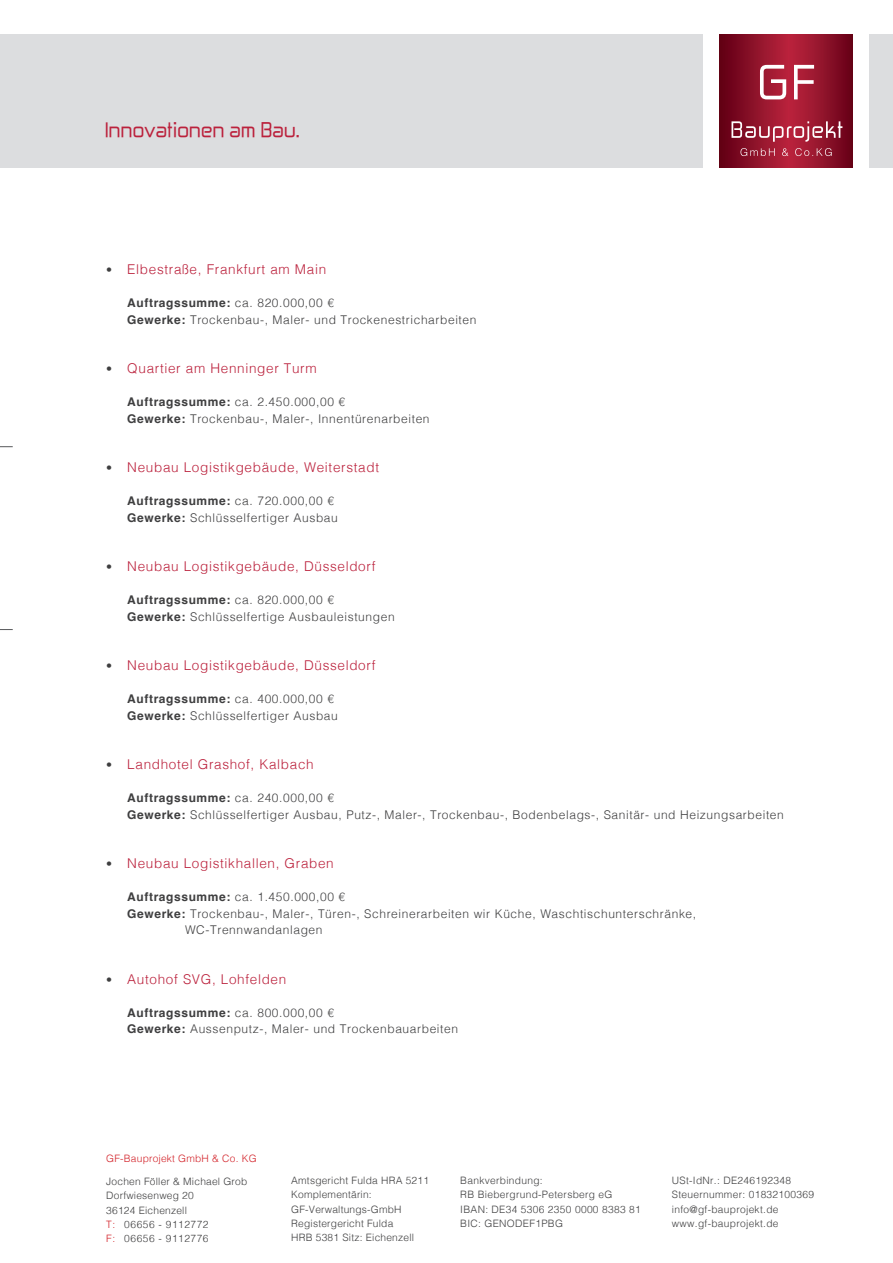
<style>
.page{position:relative;width:893px;height:1263px;background:#fff}
.page>*{position:absolute;margin:0;border:0;box-sizing:border-box;transform-origin:0 0}
.t1{font:18px "Zekton";letter-spacing:.02em;color:#bb213c}
.t2{font:300 13.5px "Helvetica";letter-spacing:.05em;color:#bb213c}
.t3{font:300 12px/16.5px "Helvetica";letter-spacing:.05em;color:#3e3e3f}
.t4{font:300 10.2px/14.2px "Helvetica";letter-spacing:.03em;color:#3e3e3f}
.t5{font:300 10.2px "Helvetica";letter-spacing:.02em;color:#d32229}
.s1{font-size:12px;color:#3e3e3f}
.s2{font-weight:700}
.s3{color:#d32229}
</style>
<div class="page">
<div style="left:0;top:35px;width:702px;height:133px;background:#dcdddf"></div>
<svg style="left:0;top:446px;width:13px;height:1px"></svg>
<svg style="left:0;top:629px;width:13px;height:1px"></svg>
<svg style="left:719px;top:34px;width:134px;height:134px;background:#890f27"></svg>
<svg style="left:760px;top:65px;width:54px;height:34px"></svg>
<svg style="left:740px;top:148px;width:92px;height:8px"></svg>
<svg style="left:731px;top:121px;width:111px;height:21px;background:#af4b5e"></svg>
<div style="left:870px;top:34px;width:23px;height:134px;background:#dcdddf"></div>
<h1 class="t1" style="left:105px;top:118px;width:196px">Innovationen am Bau.</h1>
<p class="t2" style="left:106px;top:258px;width:221px"><span class="s1">•</span> Elbestraße, Frankfurt am Main</p>
<p class="t3" style="left:127px;top:294px;width:351px"><span class="s2">Auftragssumme:</span> ca. 820.000,00 €<br><span class="s2">Gewerke:</span> Trockenbau-, Maler- und Trockenestricharbeiten</p>
<p class="t2" style="left:106px;top:357px;width:212px"><span class="s1">•</span> Quartier am Henninger Turm</p>
<p class="t3" style="left:127px;top:393px;width:304px"><span class="s2">Auftragssumme:</span> ca. 2.450.000,00 €<br><span class="s2">Gewerke:</span> Trockenbau-, Maler-, Innentürenarbeiten</p>
<p class="t2" style="left:106px;top:456px;width:274px"><span class="s1">•</span> Neubau Logistikgebäude, Weiterstadt</p>
<p class="t3" style="left:127px;top:492px;width:212px"><span class="s2">Auftragssumme:</span> ca. 720.000,00 €<br><span class="s2">Gewerke:</span> Schlüsselfertiger Ausbau</p>
<p class="t2" style="left:106px;top:555px;width:271px"><span class="s1">•</span> Neubau Logistikgebäude, Düsseldorf</p>
<p class="t3" style="left:127px;top:591px;width:269px"><span class="s2">Auftragssumme:</span> ca. 820.000,00 €<br><span class="s2">Gewerke:</span> Schlüsselfertige Ausbauleistungen</p>
<p class="t2" style="left:106px;top:654px;width:271px"><span class="s1">•</span> Neubau Logistikgebäude, Düsseldorf</p>
<p class="t3" style="left:127px;top:690px;width:212px"><span class="s2">Auftragssumme:</span> ca. 400.000,00 €<br><span class="s2">Gewerke:</span> Schlüsselfertiger Ausbau</p>
<p class="t2" style="left:106px;top:753px;width:209px"><span class="s1">•</span> Landhotel Grashof, Kalbach</p>
<p class="t3" style="left:127px;top:789px;width:658px"><span class="s2">Auftragssumme:</span> ca. 240.000,00 €<br><span class="s2">Gewerke:</span> Schlüsselfertiger Ausbau, Putz-, Maler-, Trockenbau-, Bodenbelags-, Sanitär- und Heizungsarbeiten</p>
<p class="t2" style="left:106px;top:852px;width:229px"><span class="s1">•</span> Neubau Logistikhallen, Graben</p>
<p class="t3" style="left:127px;top:888px;width:219px"><span class="s2">Auftragssumme:</span> ca. 1.450.000,00 €</p>
<p class="t3" style="left:127px;top:904px;width:570px"><span class="s2">Gewerke:</span> Trockenbau-, Maler-, Türen-, Schreinerarbeiten wir Küche, Waschtischunterschränke,</p>
<p class="t3" style="left:185px;top:921px;width:139px">WC-Trennwandanlagen</p>
<p class="t2" style="left:106px;top:967px;width:182px"><span class="s1">•</span> Autohof SVG, Lohfelden</p>
<p class="t3" style="left:127px;top:1003px;width:332px"><span class="s2">Auftragssumme:</span> ca. 800.000,00 €<br><span class="s2">Gewerke:</span> Aussenputz-, Maler- und Trockenbauarbeiten</p>
<p class="t5" style="left:106px;top:1149px;width:152px">GF-Bauprojekt GmbH &amp; Co. KG</p>
<p class="t4" style="left:106px;top:1174px;width:142px">Jochen Föller &amp; Michael Grob<br>Dorfwiesenweg 20<br>36124 Eichenzell<br><span class="s3">T:</span> 06656 - 9112772<br><span class="s3">F:</span> 06656 - 9112776</p>
<p class="t4" style="left:291px;top:1173px;width:139px">Amtsgericht Fulda HRA 5211<br>Komplementärin:<br>GF-Verwaltungs-GmbH<br>Registergericht Fulda<br>HRB 5381 Sitz: Eichenzell</p>
<p class="t4" style="left:460px;top:1173px;width:182px">Bankverbindung:<br>RB Biebergrund-Petersberg eG<br>IBAN: DE34 5306 2350 0000 8383 81<br>BIC: GENODEF1PBG</p>
<p class="t4" style="left:672px;top:1173px;width:144px">USt-IdNr.: DE246192348<br>Steuernummer: 01832100369 info@gf-bauprojekt.de www.gf-bauprojekt.de</p>
</div>
